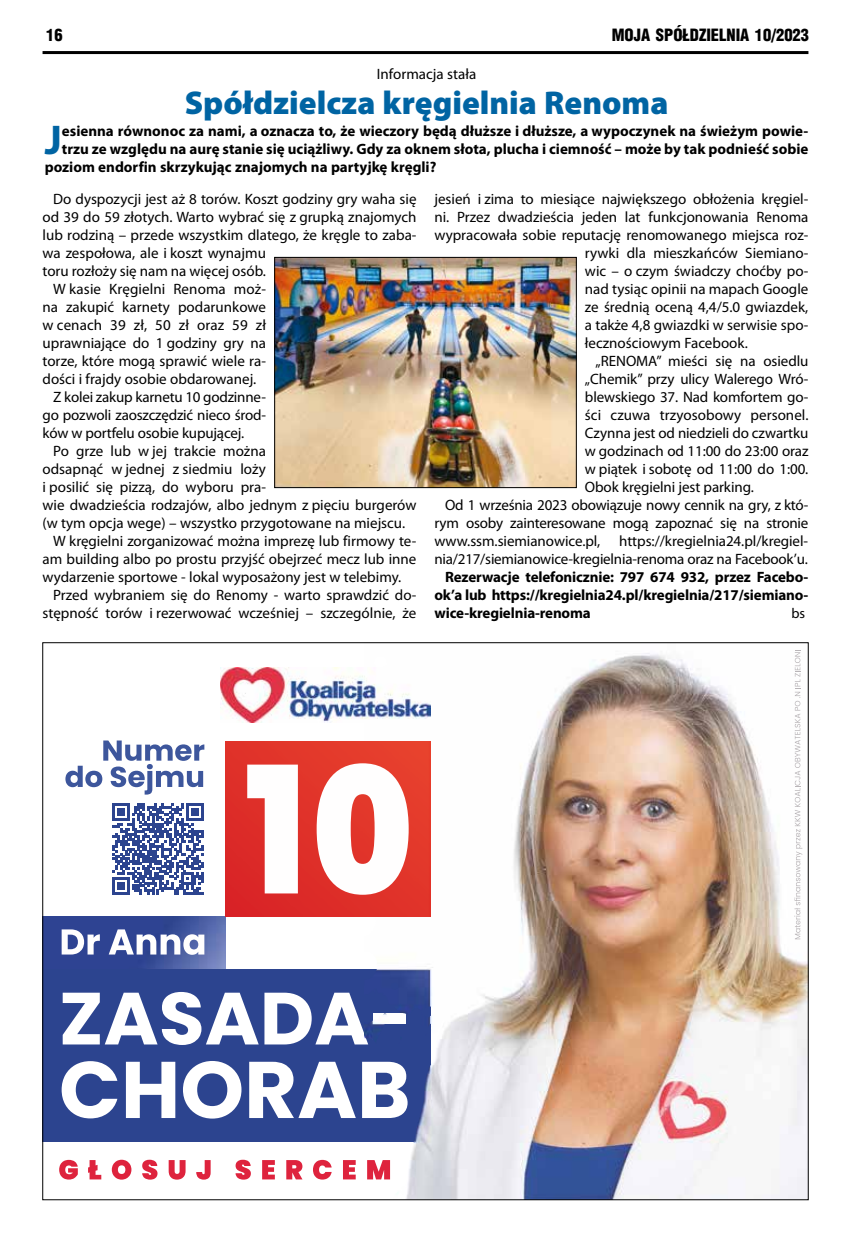
<style>
.page{position:relative;width:851px;height:1234px;background:#fff}
.page>*{position:absolute;margin:0;border:0;box-sizing:border-box;transform-origin:0 0}
.t1{font:900 183.75px "Montserrat";color:#fffefe;scale:.78 1}
.t2{font:700 41.7px "Myriad Pro";color:#0064a3}
.t3{font:900 33px "Myriad Pro";color:#0064a3}
.t4{font:900 16.5px "Switzerland Cond";color:#000}
.t5{font:15px/18px "Myriad Pro";color:#000;text-align:right}
.t6{font:700 15px/18px "Myriad Pro";color:#000;text-align:justify}
.t7{font:14.25px "Myriad Pro";color:#000}
</style>
<div class="page">
<hr style="left:43px;top:51px;width:765px;height:3px;background:#000">
<img style="left:45px;top:916px;width:180px;height:53px">
<div style="left:43px;top:969px;width:388px;height:172px;background:#2c448f"></div>
<svg style="left:62px;top:1061px;width:55px;height:57px"></svg>
<svg style="left:126px;top:1061px;width:49px;height:56px"></svg>
<svg style="left:183px;top:1061px;width:58px;height:57px"></svg>
<svg style="left:63px;top:992px;width:302px;height:52px"></svg>
<svg style="left:249px;top:1061px;width:107px;height:56px"></svg>
<svg style="left:362px;top:1061px;width:3px;height:56px"></svg>
<svg style="left:59px;top:1159px;width:19px;height:20px"></svg>
<svg style="left:88px;top:1160px;width:13px;height:19px"></svg>
<svg style="left:112px;top:1159px;width:19px;height:20px"></svg>
<svg style="left:142px;top:1159px;width:15px;height:20px"></svg>
<svg style="left:169px;top:1160px;width:16px;height:19px"></svg>
<svg style="left:196px;top:1160px;width:14px;height:19px"></svg>
<svg style="left:235px;top:1159px;width:16px;height:20px"></svg>
<svg style="left:262px;top:1160px;width:13px;height:19px"></svg>
<svg style="left:286px;top:1160px;width:16px;height:19px"></svg>
<svg style="left:313px;top:1159px;width:18px;height:20px"></svg>
<svg style="left:343px;top:1160px;width:12px;height:19px"></svg>
<img style="left:365px;top:653px;width:441px;height:544px">
<img style="left:225px;top:741px;width:206px;height:175px">
<img style="left:221px;top:667px;width:210px;height:55px">
<svg style="left:65px;top:740px;width:139px;height:54px"></svg>
<svg style="left:794px;top:650px;width:8px;height:289px"></svg>
<svg style="left:62px;top:929px;width:38px;height:25px"></svg>
<svg style="left:109px;top:929px;width:95px;height:25px"></svg>
<svg style="left:112px;top:803px;width:91px;height:91px"></svg>
<img style="left:276px;top:259px;width:298px;height:226px">
<div style="left:274px;top:257px;width:302px;height:230px;border:1px solid #000"></div>
<p class="t4" style="left:46px;top:24px;width:18px">16</p>
<p class="t4" style="left:611px;top:24px;width:199px">MOJA SPÓŁDZIELNIA 10/2023</p>
<p class="t5" style="left:377px;top:65px;width:101px">Informacja stała</p>
<h3 class="t3" style="left:185px;top:80px;width:485px">Spółdzielcza kręgielnia Renoma</h3>
<h2 class="t2" style="left:45px;top:113px;width:19px">J</h2>
<p class="t6" style="left:62px;top:121px;width:748px">esienna równonoc za nami, a oznacza to, że wieczory będą dłuższe i dłuższe, a wypoczynek na świeżym powie-</p>
<p class="t6" style="left:62px;top:139px;width:748px">trzu ze względu na aurę stanie się uciążliwy. Gdy za oknem słota, plucha i ciemność – może by tak podnieść sobie</p>
<p class="t6" style="left:45px;top:157px;width:393px">poziom endorfin skrzykując znajomych na partyjkę kręgli?</p>
<p class="t5" style="left:53px;top:190px;width:365px">Do dyspozycji jest aż 8 torów. Koszt godziny gry waha się</p>
<p class="t5" style="left:43px;top:208px;width:375px">od 39 do 59 złotych. Warto wybrać się z grupką znajomych</p>
<p class="t5" style="left:43px;top:226px;width:375px">lub rodziną – przede wszystkim dlatego, że kręgle to zaba-</p>
<p class="t5" style="left:43px;top:244px;width:225px">wa zespołowa, ale i koszt wynajmu</p>
<p class="t5" style="left:43px;top:262px;width:225px">toru rozłoży się nam na więcej osób.</p>
<p class="t5" style="left:53px;top:280px;width:214px">W kasie Kręgielni Renoma moż-</p>
<p class="t5" style="left:43px;top:298px;width:225px">na zakupić karnety podarunkowe</p>
<p class="t5" style="left:43px;top:316px;width:225px">w cenach 39 zł, 50 zł oraz 59 zł</p>
<p class="t5" style="left:43px;top:334px;width:225px">uprawniające do 1 godziny gry na</p>
<p class="t5" style="left:43px;top:352px;width:225px">torze, które mogą sprawić wiele ra-</p>
<p class="t5" style="left:43px;top:370px;width:215px">dości i frajdy osobie obdarowanej.</p>
<p class="t5" style="left:53px;top:388px;width:214px">Z kolei zakup karnetu 10 godzinne-</p>
<p class="t5" style="left:43px;top:406px;width:225px">go pozwoli zaoszczędzić nieco środ-</p>
<p class="t5" style="left:43px;top:424px;width:203px">ków w portfelu osobie kupującej.</p>
<p class="t5" style="left:53px;top:442px;width:214px">Po grze lub w jej trakcie można</p>
<p class="t5" style="left:43px;top:460px;width:225px">odsapnąć w jednej z siedmiu loży</p>
<p class="t5" style="left:43px;top:478px;width:225px">i posilić się pizzą, do wyboru pra-</p>
<p class="t5" style="left:43px;top:496px;width:375px">wie dwadzieścia rodzajów, albo jednym z pięciu burgerów</p>
<p class="t5" style="left:43px;top:514px;width:364px">(w tym opcja wege) – wszystko przygotowane na miejscu.</p>
<p class="t5" style="left:53px;top:532px;width:365px">W kręgielni zorganizować można imprezę lub firmowy te-</p>
<p class="t5" style="left:43px;top:550px;width:375px">am building albo po prostu przyjść obejrzeć mecz lub inne</p>
<p class="t5" style="left:43px;top:568px;width:360px">wydarzenie sportowe - lokal wyposażony jest w telebimy.</p>
<p class="t5" style="left:53px;top:586px;width:365px">Przed wybraniem się do Renomy - warto sprawdzić do-</p>
<p class="t5" style="left:43px;top:604px;width:375px">stępność torów i rezerwować wcześniej – szczególnie, że</p>
<p class="t5" style="left:434px;top:190px;width:375px">jesień i zima to miesiące największego obłożenia kręgiel-</p>
<p class="t5" style="left:434px;top:208px;width:375px">ni. Przez dwadzieścia jeden lat funkcjonowania Renoma</p>
<p class="t5" style="left:434px;top:226px;width:375px">wypracowała sobie reputację renomowanego miejsca roz-</p>
<p class="t5" style="left:585px;top:244px;width:225px">rywki dla mieszkańców Siemiano-</p>
<p class="t5" style="left:585px;top:262px;width:225px">wic – o czym świadczy choćby po-</p>
<p class="t5" style="left:585px;top:280px;width:225px">nad tysiąc opinii na mapach Google</p>
<p class="t5" style="left:585px;top:298px;width:225px">ze średnią oceną 4,4/5.0 gwiazdek,</p>
<p class="t5" style="left:585px;top:316px;width:225px">a także 4,8 gwiazdki w serwisie spo-</p>
<p class="t5" style="left:585px;top:334px;width:164px">łecznościowym Facebook.</p>
<p class="t5" style="left:595px;top:352px;width:214px">„RENOMA” mieści się na osiedlu</p>
<p class="t5" style="left:585px;top:370px;width:225px">„Chemik” przy ulicy Walerego Wró-</p>
<p class="t5" style="left:585px;top:388px;width:225px">blewskiego 37. Nad komfortem go-</p>
<p class="t5" style="left:585px;top:406px;width:225px">ści czuwa trzyosobowy personel.</p>
<p class="t5" style="left:585px;top:424px;width:225px">Czynna jest od niedzieli do czwartku</p>
<p class="t5" style="left:585px;top:442px;width:225px">w godzinach od 11:00 do 23:00 oraz</p>
<p class="t5" style="left:585px;top:460px;width:225px">w piątek i sobotę od 11:00 do 1:00.</p>
<p class="t5" style="left:585px;top:478px;width:170px">Obok kręgielni jest parking.</p>
<p class="t5" style="left:445px;top:496px;width:365px">Od 1 września 2023 obowiązuje nowy cennik na gry, z któ-</p>
<p class="t5" style="left:434px;top:514px;width:375px">rym osoby zainteresowane mogą zapoznać się na stronie</p>
<p class="t5" style="left:434px;top:532px;width:167px">www.ssm.siemianowice.pl,</p>
<p class="t5" style="left:434px;top:532px;width:375px">https://kregielnia24.pl/kregiel&shy;nia/217/siemianowice-kregielnia-renoma oraz na Facebook’u.</p>
<p class="t6" style="left:434px;top:567px;width:375px;text-indent:11px">Rezerwacje telefonicznie: 797 674 932, przez Facebo&shy;ok’a lub https://kregielnia24.pl/kregielnia/217/siemiano&shy;wice-kregielnia-renoma</p>
<p class="t7" style="left:791px;top:604px;width:15px">bs</p>
<h1 class="t1" style="left:251px;top:677px;width:208px">10</h1>
</div>
